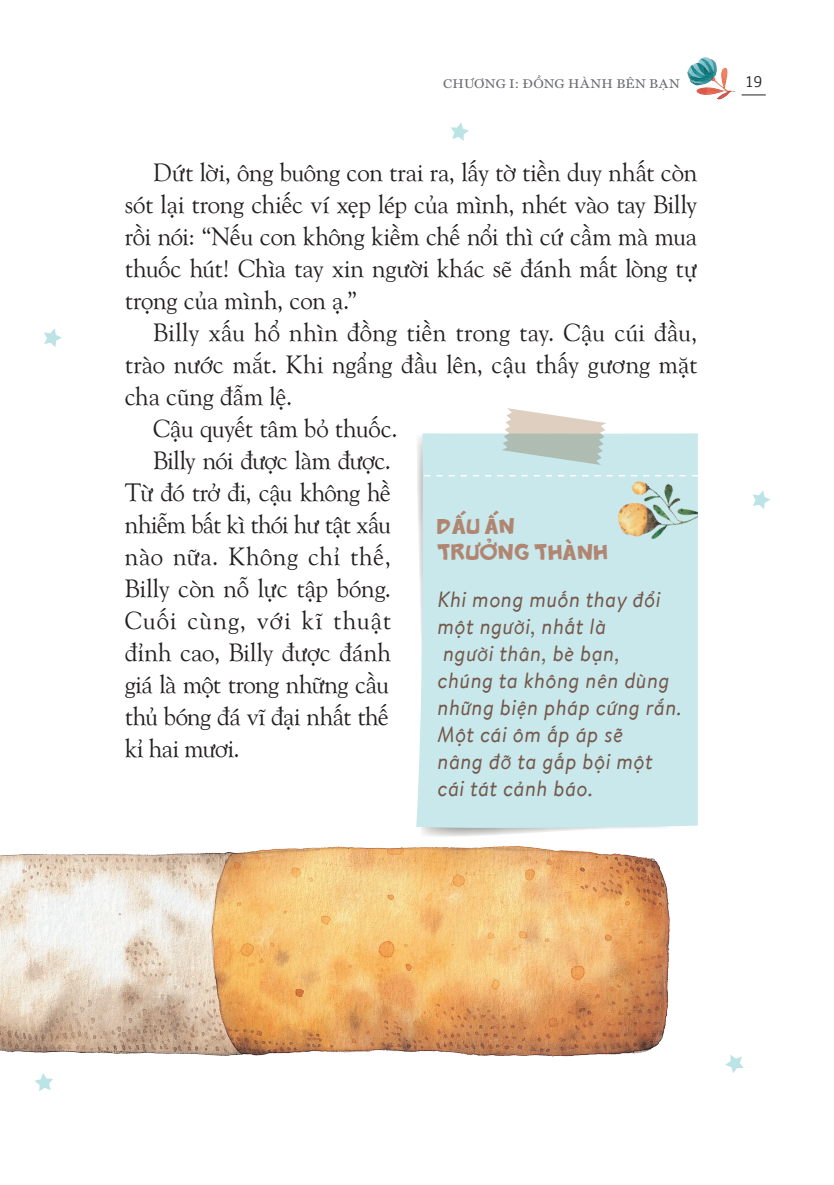
<style>
.page{position:relative;width:834px;height:1185px;background:#fff}
.page>*{position:absolute;margin:0;border:0;box-sizing:border-box;transform-origin:0 0}
.noi_dung_truong_than{font:25px/32px "UVN Giong Song";letter-spacing:-.01em;color:#231f20;text-align:justify}
.Chia_khoa_thanh_cong{font:italic 22px/27px "Brandon Text";letter-spacing:.01em;color:#745749}
.Chia_khoa_thanh_cong-2{font:15px/26px "Badonk a donk VN";color:#b08672}
.t1{font:14px "Euphemia CAS";color:#231f20}
.t2{font:12.6px "SVN Georgia";letter-spacing:.02em;color:#6c6d70;scale:1.11 1}
</style>
<div class="page">
<svg style="left:741px;top:95px;width:24px;height:1px"></svg>
<img style="left:687px;top:57px;width:49px;height:40px">
<svg style="left:752px;top:490px;width:18px;height:19px"></svg>
<svg style="left:725px;top:1055px;width:18px;height:18px"></svg>
<img style="left:0;top:90px;width:725px;height:1001px">
<svg style="left:416px;top:830px;width:257px;height:9px"></svg>
<div style="left:416px;top:433px;width:281px;height:397px;background:#c8e8ec"></div>
<svg style="left:424px;top:475px;width:186px;height:1px"></svg>
<svg style="left:502px;top:408px;width:104px;height:57px"></svg>
<img style="left:610px;top:475px;width:87px;height:77px">
<p class="t2" style="left:443px;top:75px;width:215px">CHƯƠNG I: ĐỒNG HÀNH BÊN BẠN</p>
<p class="t1" style="left:745px;top:72px;width:18px">19</p>
<p class="noi_dung_truong_than" style="left:125px;top:154px;width:574px;text-indent:28px">Dứt lời, ông buông con trai ra, lấy tờ tiền duy nhất còn sót lại trong chiếc ví xẹp lép của mình, nhét vào tay Billy rồi nói: “Nếu con không kiềm chế nổi thì cứ cầm mà mua thuốc hút! Chìa tay xin người khác sẽ đánh mất lòng tự trọng của mình, con ạ.”</p>
<p class="noi_dung_truong_than" style="left:125px;top:314px;width:574px;text-indent:28px">Billy xấu hổ nhìn đồng tiền trong tay. Cậu cúi đầu, trào nước mắt. Khi ngẩng đầu lên, cậu thấy gương mặt cha cũng đẫm lệ.</p>
<p class="noi_dung_truong_than" style="left:153px;top:410px;width:246px">Cậu quyết tâm bỏ thuốc.</p>
<p class="noi_dung_truong_than" style="left:125px;top:442px;width:268px;text-indent:28px">Billy nói được làm được.<br>Từ đó trở đi, cậu không hề nhiễm bất kì thói hư tật xấu nào nữa. Không chỉ thế, Billy còn nỗ lực tập bóng.<br>Cuối cùng, với kĩ thuật đỉnh cao, Billy được đánh giá là một trong những cầu thủ bóng đá vĩ đại nhất thế kỉ hai mươi.</p>
<p class="Chia_khoa_thanh_cong-2" style="left:437px;top:515px;width:172px">DẤU ẤN<br>TRƯỞNG THÀNH</p>
<p class="Chia_khoa_thanh_cong" style="left:437px;top:585px;width:246px">Khi mong muốn thay đổi một người, nhất là<br>người thân, bè bạn,<br>chúng ta không nên dùng những biện pháp cứng rắn.<br>Một cái ôm ấp áp sẽ<br>nâng đỡ ta gấp bội một cái tát cảnh báo.</p>
</div>
